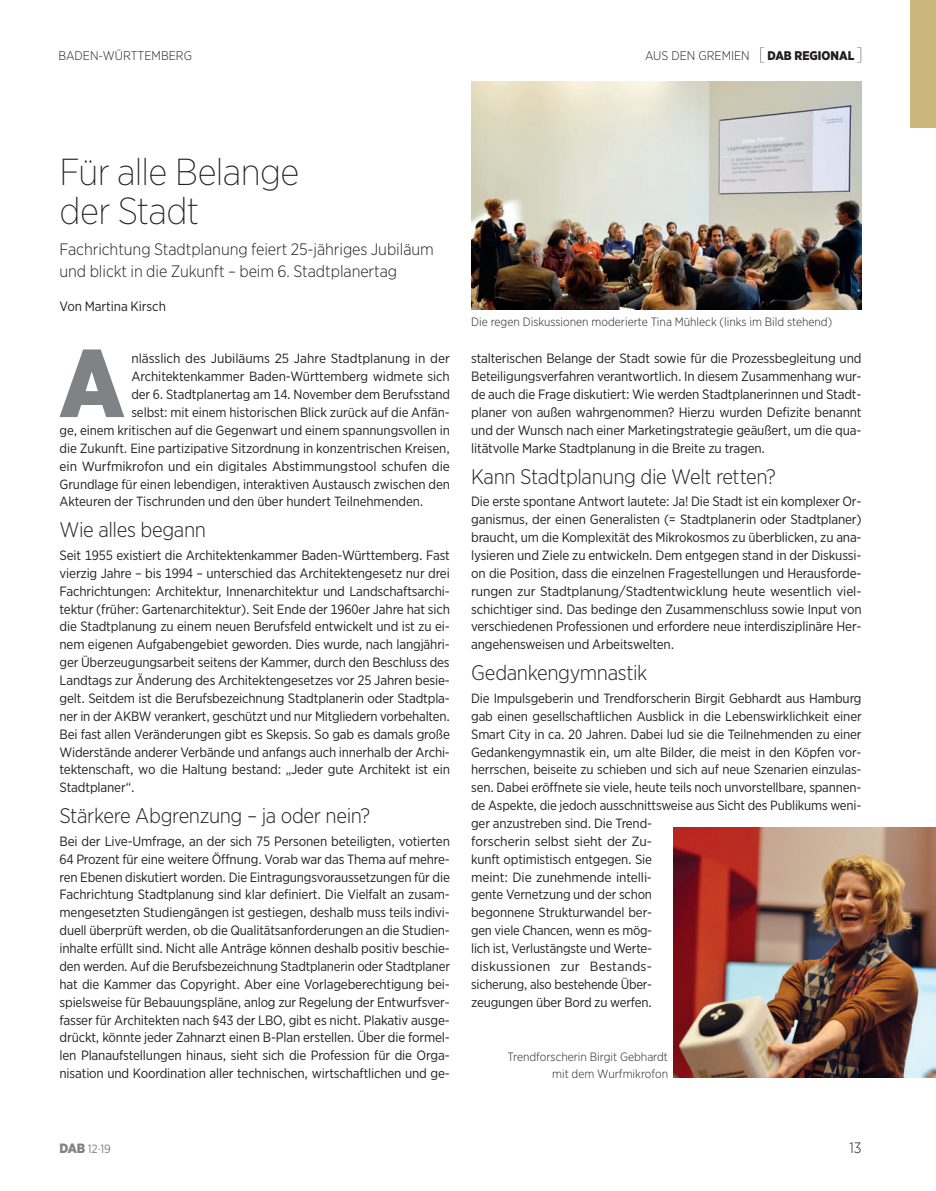
<style>
.page{position:relative;width:936px;height:1191px;background:#fff}
.page>*{position:absolute;margin:0;border:0;box-sizing:border-box;transform-origin:0 0}
.t1{font:900 96px "Gotham Narrow";color:#808285}
.t2{font:200 37.5px/39px "Gotham Narrow";letter-spacing:-.015em;color:#231f20}
.t3{font:300 21px "Gotham Narrow";letter-spacing:-.02em;color:#231f20}
.t4{font:300 16.5px/22.2px "Gotham Narrow";letter-spacing:-.005em;color:#231f20}
.t5{font:300 15px "Gotham Narrow";color:#231f20}
.t6{font:13.5px/17.9px "Gotham Narrow";letter-spacing:-.01em;color:#231f20;text-align:justify}
.t7{font:13.35px/17.9px "Gotham Narrow";letter-spacing:-.01em;color:#231f20}
.t8{font:300 12.6px "Gotham Narrow";color:#231f20}
.t9{font:300 12px/16.5px "Gotham Narrow";color:#231f20;text-align:right}
.t10{font:12px "Gotham Narrow";color:#808285}
.s1{font-weight:100;font-size:18px}
.s2{font-weight:900}
.s3{font-weight:900;font-size:13.5px}
</style>
<div class="page">
<img style="left:673px;top:828px;width:262px;height:249px">
<img style="left:471px;top:82px;width:390px;height:228px">
<div style="left:910px;top:0;width:25px;height:128px;background:#cbb67b"></div>
<p class="t8" style="left:58px;top:47px;width:135px">BADEN-WÜRTTEMBERG</p>
<p class="t8" style="left:645px;top:47px;width:219px">AUS DEN GREMIEN <span class="s1">[</span> <span class="s2">DAB REGIONAL</span> <span class="s1">]</span></p>
<h2 class="t2" style="left:60px;top:152px;width:241px">Für alle Belange der Stadt</h2>
<p class="t4" style="left:60px;top:238px;width:376px">Fachrichtung Stadtplanung feiert 25-jähriges Jubiläum und blickt in die Zukunft – beim 6. Stadtplanertag</p>
<p class="t6" style="left:60px;top:297px;width:108px">Von Martina Kirsch</p>
<h1 class="t1" style="left:59px;top:320px;width:67px">A</h1>
<p class="t7" style="left:131px;top:349px;width:320px">nlässlich des Jubiläums 25 Jahre Stadtplanung in der</p>
<p class="t7" style="left:131px;top:367px;width:320px">Architektenkammer Baden-Württemberg widmete sich</p>
<p class="t7" style="left:131px;top:385px;width:320px">der 6. Stadtplanertag am 14. November dem Berufsstand</p>
<p class="t7" style="left:131px;top:403px;width:320px">selbst: mit einem historischen Blick zurück auf die Anfän-</p>
<p class="t7" style="left:60px;top:421px;width:392px">ge, einem kritischen auf die Gegenwart und einem spannungsvollen in</p>
<p class="t7" style="left:60px;top:439px;width:392px">die Zukunft. Eine partizipative Sitzordnung in konzentrischen Kreisen,</p>
<p class="t7" style="left:60px;top:457px;width:392px">ein Wurfmikrofon und ein digitales Abstimmungstool schufen die</p>
<p class="t7" style="left:60px;top:474px;width:392px">Grundlage für einen lebendigen, interaktiven Austausch zwischen den</p>
<p class="t7" style="left:60px;top:492px;width:365px">Akteuren der Tischrunden und den über hundert Teilnehmenden.</p>
<h3 class="t3" style="left:60px;top:517px;width:148px">Wie alles begann</h3>
<p class="t6" style="left:60px;top:546px;width:392px">Seit 1955 existiert die Architektenkammer Baden-Württemberg. Fast vierzig Jahre – bis 1994 – unterschied das Architektengesetz nur drei Fachrichtungen: Architektur, Innenarchitektur und Landschaftsarchi&shy;tektur (früher: Gartenarchitektur). Seit Ende der 1960er Jahre hat sich die Stadtplanung zu einem neuen Berufsfeld entwickelt und ist zu ei&shy;nem eigenen Aufgabengebiet geworden. Dies wurde, nach langjähri&shy;ger Überzeugungsarbeit seitens der Kammer, durch den Beschluss des Landtags zur Änderung des Architektengesetzes vor 25 Jahren besie&shy;gelt. Seitdem ist die Berufsbezeichnung Stadtplanerin oder Stadtpla&shy;ner in der AKBW verankert, geschützt und nur Mitgliedern vorbehalten.<br>Bei fast allen Veränderungen gibt es Skepsis. So gab es damals große Widerstände anderer Verbände und anfangs auch innerhalb der Archi&shy;tektenschaft, wo die Haltung bestand: „Jeder gute Architekt ist ein Stadtplaner“.</p>
<h3 class="t3" style="left:60px;top:803px;width:312px">Stärkere Abgrenzung – ja oder nein?</h3>
<p class="t6" style="left:60px;top:832px;width:392px">Bei der Live-Umfrage, an der sich 75 Personen beteiligten, votierten 64 Prozent für eine weitere Öffnung. Vorab war das Thema auf mehre&shy;ren Ebenen diskutiert worden. Die Eintragungsvoraussetzungen für die Fachrichtung Stadtplanung sind klar definiert. Die Vielfalt an zusam&shy;mengesetzten Studiengängen ist gestiegen, deshalb muss teils indivi&shy;duell überprüft werden, ob die Qualitätsanforderungen an die Studien&shy;inhalte erfüllt sind. Nicht alle Anträge können deshalb positiv beschie&shy;den werden. Auf die Berufsbezeichnung Stadtplanerin oder Stadtplaner hat die Kammer das Copyright. Aber eine Vorlageberechtigung bei&shy;spielsweise für Bebauungspläne, anlog zur Regelung der Entwurfsver&shy;fasser für Architekten nach §43 der LBO, gibt es nicht. Plakativ ausge&shy;drückt, könnte jeder Zahnarzt einen B-Plan erstellen. Über die formel&shy;len Planaufstellungen hinaus, sieht sich die Profession für die Orga&shy;nisation und Koordination aller technischen, wirtschaftlichen und ge-</p>
<p class="t9" style="left:471px;top:313px;width:362px">Die regen Diskussionen moderierte Tina Mühleck (links im Bild stehend)</p>
<p class="t6" style="left:471px;top:349px;width:392px">stalterischen Belange der Stadt sowie für die Prozessbegleitung und Beteiligungsverfahren verantwortlich. In diesem Zusammenhang wur&shy;de auch die Frage diskutiert: Wie werden Stadtplanerinnen und Stadt&shy;planer von außen wahrgenommen? Hierzu wurden Defizite benannt und der Wunsch nach einer Marketingstrategie geäußert, um die qua&shy;litätvolle Marke Stadtplanung in die Breite zu tragen.</p>
<h3 class="t3" style="left:471px;top:463px;width:306px">Kann Stadtplanung die Welt retten?</h3>
<p class="t6" style="left:471px;top:492px;width:392px">Die erste spontane Antwort lautete: Ja! Die Stadt ist ein komplexer Or&shy;ganismus, der einen Generalisten (= Stadtplanerin oder Stadtplaner) braucht, um die Komplexität des Mikrokosmos zu überblicken, zu ana&shy;lysieren und Ziele zu entwickeln. Dem entgegen stand in der Diskussi&shy;on die Position, dass die einzelnen Fragestellungen und Herausforde&shy;rungen zur Stadtplanung/Stadtentwicklung heute wesentlich viel&shy;schichtiger sind. Das bedinge den Zusammenschluss sowie Input von verschiedenen Professionen und erfordere neue interdisziplinäre Her&shy;angehensweisen und Arbeitswelten.</p>
<h3 class="t3" style="left:471px;top:660px;width:178px">Gedankengymnastik</h3>
<p class="t7" style="left:471px;top:689px;width:392px">Die Impulsgeberin und Trendforscherin Birgit Gebhardt aus Hamburg gab einen gesellschaftlichen Ausblick in die Lebenswirklichkeit einer Smart City in ca. 20 Jahren. Dabei lud sie die Teilnehmenden zu einer Gedankengymnastik ein, um alte Bilder, die meist in den Köpfen vor&shy;herrschen, beiseite zu schieben und sich auf neue Szenarien einzulas&shy;sen. Dabei eröffnete sie viele, heute teils noch unvorstellbare, spannen&shy;de Aspekte, die jedoch ausschnittsweise aus Sicht des Publikums weni&shy;ger anzustreben sind. Die Trend-<br>forscherin selbst sieht der Zu-<br>kunft optimistisch entgegen. Sie<br>meint: Die zunehmende intelli-<br>gente Vernetzung und der schon<br>begonnene Strukturwandel ber-<br>gen viele Chancen, wenn es mög-<br>lich ist, Verlustängste und Werte-<br>diskussionen zur Bestands-<br>sicherung, also bestehende Über-<br>zeugungen über Bord zu werfen.</p>
<p class="t9" style="left:507px;top:1048px;width:162px">Trendforscherin Birgit Gebhardt mit dem Wurfmikrofon</p>
<p class="t10" style="left:60px;top:1141px;width:53px"><span class="s3">DAB</span> 12·19</p>
<p class="t5" style="left:849px;top:1138px;width:14px">13</p>
</div>
